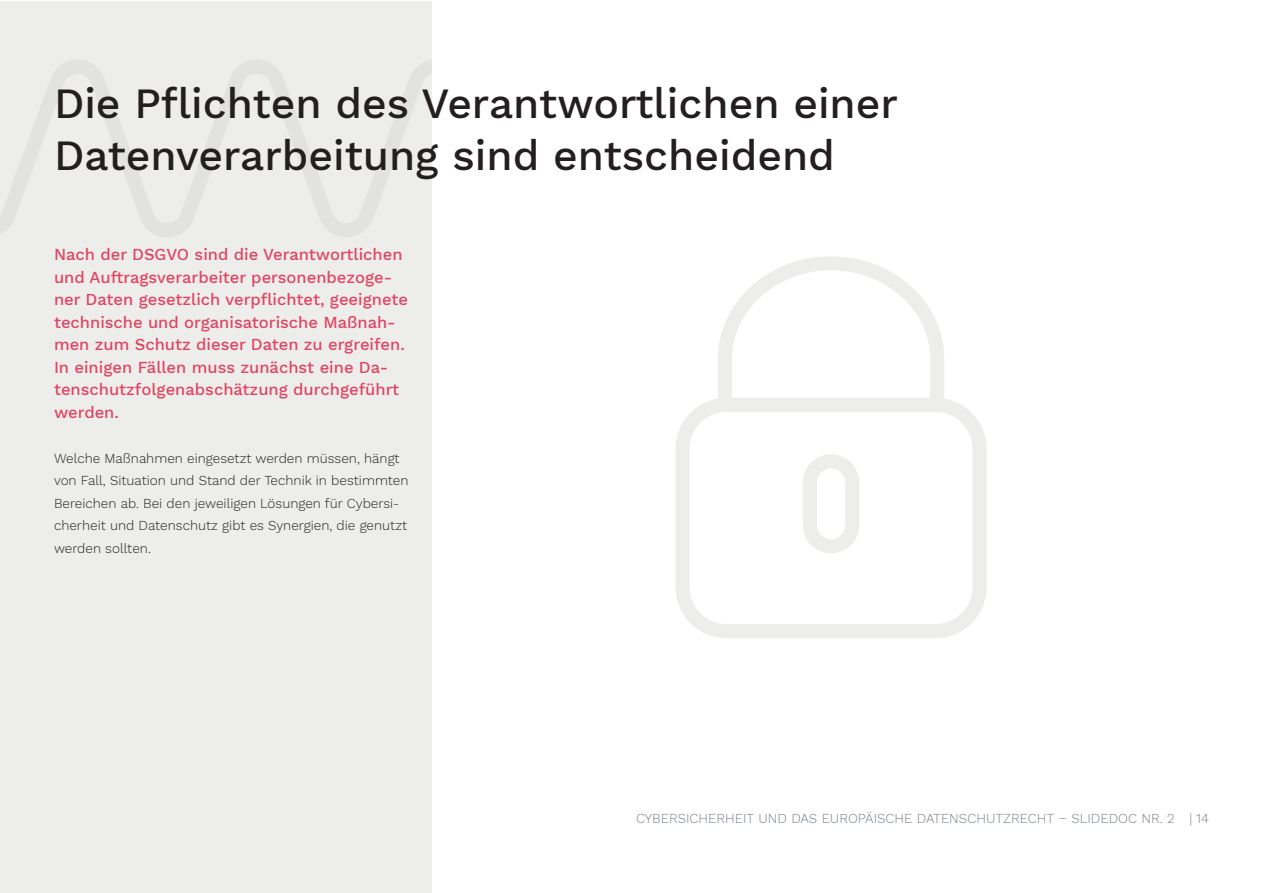
<style>
.page{position:relative;width:1263px;height:893px;background:#fff}
.page>*{position:absolute;margin:0;border:0;box-sizing:border-box;transform-origin:0 0}
.t1{font:500 42.45px/51.8px "Work Sans";color:#231f20}
.t2{font:500 16.5px/22.5px "Work Sans";color:#e04561}
.t3{font:300 13.5px/22.5px "Work Sans";color:#231f20}
.t4{font:300 13.5px "Work Sans";color:#79828a}
</style>
<div class="page">
<div style="left:0;top:2px;width:432px;height:891px;background:#ededeb"></div>
<svg style="left:0;top:60px;width:113px;height:174px"></svg>
<svg style="left:113px;top:60px;width:318px;height:177px"></svg>
<svg style="left:675px;top:256px;width:312px;height:382px"></svg>
<svg style="left:803px;top:454px;width:56px;height:99px"></svg>
<h1 class="t1" style="left:54px;top:80px;width:845px">Die Pflichten des Verantwortlichen einer<br>Datenverarbeitung sind entscheidend</h1>
<p class="t2" style="left:54px;top:244px;width:356px">Nach der DSGVO sind die Verantwortlichen und Auftragsverarbeiter personenbezoge&shy;ner Daten gesetzlich verpflichtet, geeignete technische und organisatorische Maßnah&shy;men zum Schutz dieser Daten zu ergreifen.<br>In einigen Fällen muss zunächst eine Da&shy;tenschutzfolgenabschätzung durchgeführt werden.</p>
<p class="t3" style="left:54px;top:447px;width:356px">Welche Maßnahmen eingesetzt werden müssen, hängt von Fall, Situation und Stand der Technik in bestimmten Bereichen ab. Bei den jeweiligen Lösungen für Cybersi&shy;cherheit und Datenschutz gibt es Synergien, die genutzt werden sollten.</p>
<p class="t4" style="left:636px;top:810px;width:540px">CYBERSICHERHEIT UND DAS EUROPÄISCHE DATENSCHUTZRECHT – SLIDEDOC NR. 2</p>
<p class="t4" style="left:1189px;top:810px;width:21px">| 14</p>
</div>
